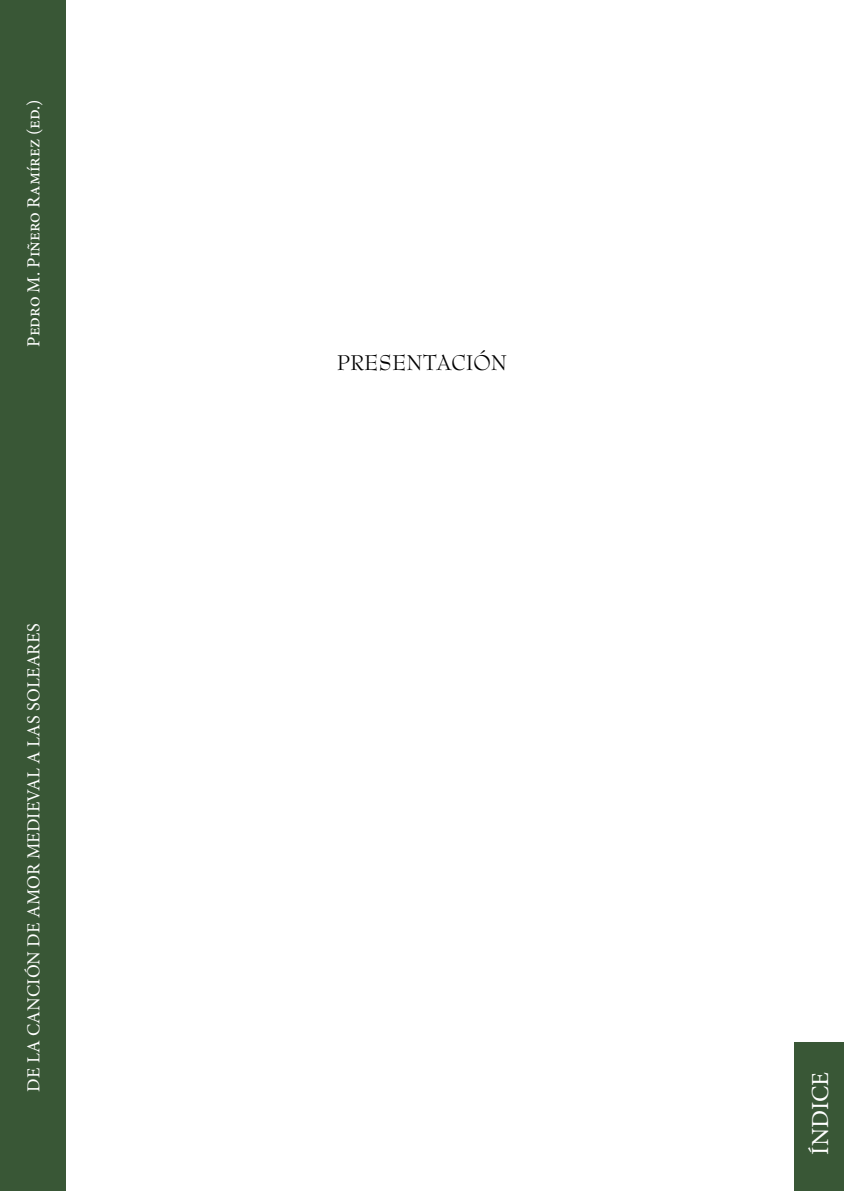
<style>
.page{position:relative;width:844px;height:1191px;background:#fff}
.page>*{position:absolute;margin:0;border:0;box-sizing:border-box;transform-origin:0 0}
.t1{font:24.5px "Minion Pro";color:#fff}
.t2{font:21px "Bernhard Modern BT";color:#000}
.t3{font:18.38px "Minion Pro";color:#fff}
</style>
<div class="page">
<div style="left:0;top:0;width:66px;height:1191px;background:#395736"></div>
<div style="left:794px;top:1042px;width:49px;height:149px;background:#395736"></div>
<p class="t3" style="left:21px;top:347px;width:249px;rotate:-90deg">Pedro M. Piñero Ramírez (ed.)</p>
<p class="t3" style="left:21px;top:1091px;width:469px;rotate:-90deg">DE LA CANCIÓN DE AMOR MEDIEVAL A LAS SOLEARES</p>
<p class="t2" style="left:336px;top:349px;width:172px">PRESENTACIÓN</p>
<h1 class="t1" style="left:803px;top:1154px;width:84px;rotate:-90deg">ÍNDICE</h1>
</div>
